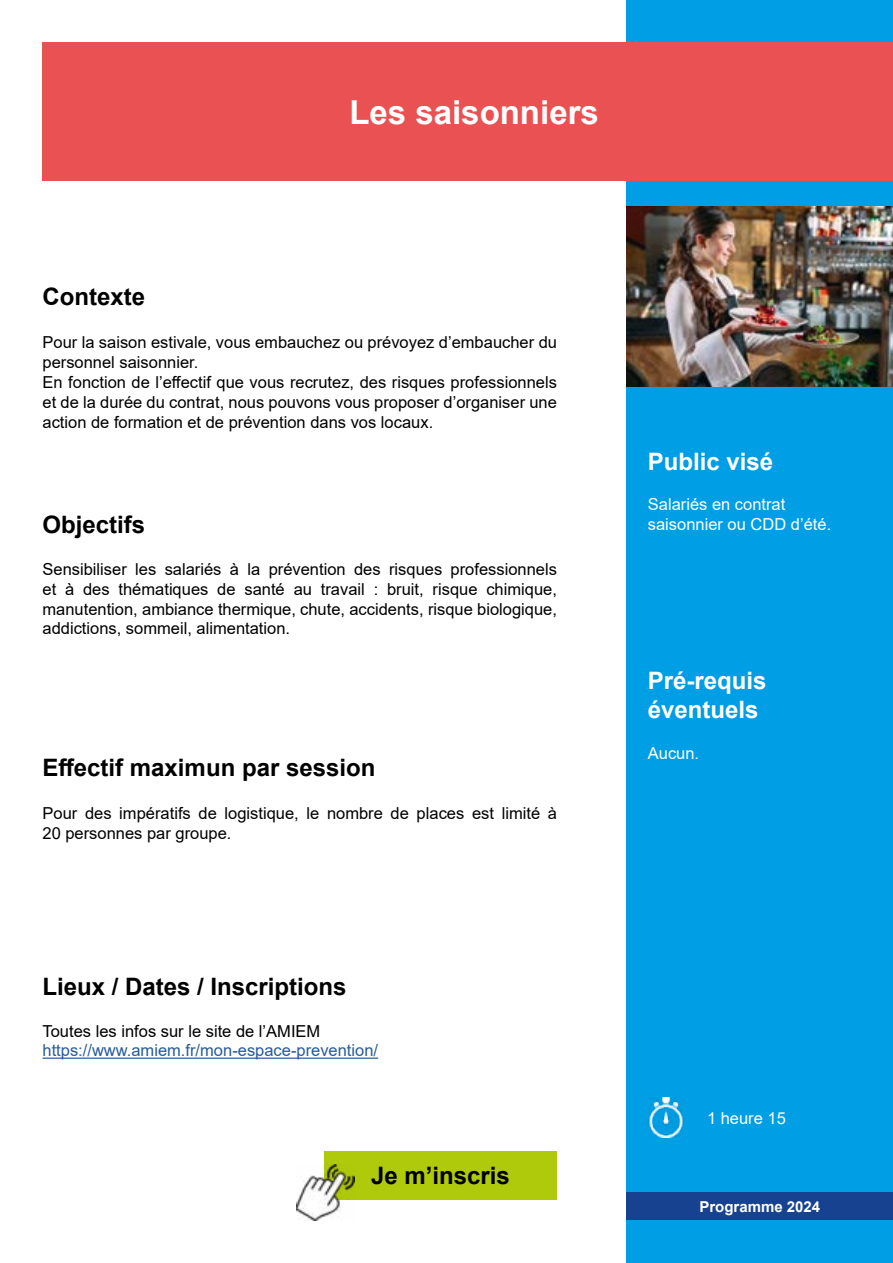
<style>
.page{position:relative;width:893px;height:1263px;background:#fff}
.page>*{position:absolute;margin:0;border:0;box-sizing:border-box;transform-origin:0 0}
.t1{font:700 33px "Arial";color:#fff}
.t2{font:700 24px "Arial";color:#000}
.t3{font:700 24px/28.8px "Arial";color:#fff}
.t4{font:16.5px/19.8px "Arial";color:#000}
.t5{font:16.5px/19.8px "Arial";color:#fff}
.t6{font:16.5px "Arial";color:#265b9b}
.t7{font:700 15px "Arial";color:#fff}
</style>
<div class="page">
<div style="left:627px;top:0;width:266px;height:1263px;background:#009ee4"></div>
<div style="left:627px;top:1192px;width:266px;height:28px;background:#17428f"></div>
<img style="left:648px;top:1098px;width:36px;height:39px">
<img style="left:627px;top:206px;width:266px;height:180px">
<div style="left:43px;top:43px;width:850px;height:138px;background:#ea5153"></div>
<div style="left:324px;top:1151px;width:233px;height:49px;background:#afca0b"></div>
<img style="left:297px;top:1165px;width:57px;height:55px">
<hr style="left:43px;top:1057px;width:335px;height:2px;background:#265b9b">
<h1 class="t1" style="left:349px;top:100px;width:251px">Les saisonniers</h1>
<h2 class="t2" style="left:43px;top:287px;width:104px">Contexte</h2>
<p class="t4" style="left:43px;top:334px;width:516px">Pour la saison estivale, vous embauchez ou prévoyez d’embaucher du personnel saisonnier.<br>En fonction de l’effectif que vous recrutez, des risques professionnels et de la durée du contrat, nous pouvons vous proposer d’organiser une action de formation et de prévention dans vos locaux.</p>
<h2 class="t2" style="left:43px;top:515px;width:104px">Objectifs</h2>
<p class="t4" style="left:43px;top:561px;width:516px;text-align:justify">Sensibiliser les salariés à la prévention des risques professionnels et à des thématiques de santé au travail : bruit, risque chimique, manutention, ambiance thermique, chute, accidents, risque biologique, addictions, sommeil, alimentation.</p>
<h2 class="t2" style="left:43px;top:750px;width:334px">Effectif maximun par session</h2>
<p class="t4" style="left:43px;top:805px;width:516px">Pour des impératifs de logistique, le nombre de places est limité à<br>20 personnes par groupe.</p>
<h2 class="t2" style="left:43px;top:977px;width:306px">Lieux / Dates / Inscriptions</h2>
<p class="t4" style="left:43px;top:1022px;width:279px">Toutes les infos sur le site de l’AMIEM</p>
<p class="t6" style="left:43px;top:1039px;width:337px">https://www.amiem.fr/mon-espace-prevention/</p>
<h2 class="t2" style="left:371px;top:1166px;width:140px">Je m’inscris</h2>
<h2 class="t3" style="left:648px;top:449px;width:127px">Public visé</h2>
<p class="t5" style="left:648px;top:496px;width:185px">Salariés en contrat saisonnier ou CDD d’été.</p>
<h2 class="t3" style="left:648px;top:668px;width:120px">Pré-requis éventuels</h2>
<p class="t5" style="left:648px;top:745px;width:53px">Aucun.</p>
<p class="t5" style="left:707px;top:1108px;width:80px">1 heure 15</p>
<p class="t7" style="left:699px;top:1201px;width:122px">Programme 2024</p>
</div>
